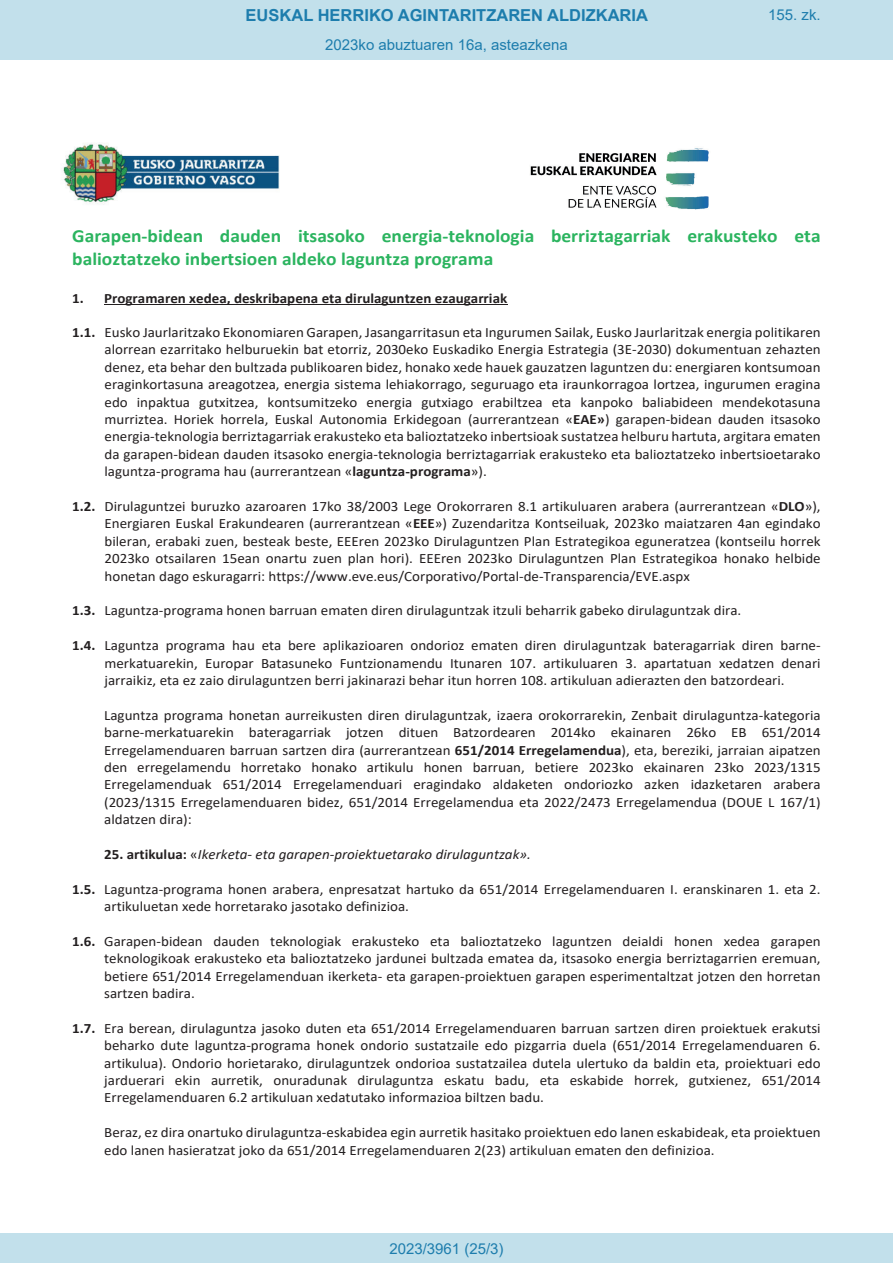
<style>
.page{position:relative;width:893px;height:1263px;background:#fff}
.page>*{position:absolute;margin:0;border:0;box-sizing:border-box;transform-origin:0 0}
.t1{font:700 18.45px/22.6px "Calibri";color:#2bb45f;scale:1.05 1}
.t2{font:700 16.5px "Arial";color:#1d7dad}
.t3{font:15px "Arial";color:#1d7dad}
.t4{font:14.25px/17.4px "Calibri";color:#231f20;text-align:justify;scale:1.05 1}
.t5{font:italic 14.25px "Calibri";color:#231f20;scale:1.05 1}
.t6{font:700 14.25px "Calibri";color:#231f20;scale:1.05 1}
.s1{font-weight:700}
.s2{font-weight:700;font-style:normal}
.s3{font-style:normal}
</style>
<div class="page">
<img style="left:62px;top:142px;width:218px;height:63px">
<img style="left:530px;top:148px;width:179px;height:62px">
<hr style="left:104px;top:304px;width:403px;height:1px;background:#231f20">
<div style="left:0;top:0;width:893px;height:60px;background:#c2e0eb"></div>
<div style="left:0;top:1233px;width:893px;height:30px;background:#c2e0eb"></div>
<p class="t2" style="left:246px;top:3px;width:404px">EUSKAL HERRIKO AGINTARITZAREN ALDIZKARIA</p>
<p class="t3" style="left:768px;top:5px;width:54px">155. zk.</p>
<p class="t3" style="left:325px;top:35px;width:244px">2023ko abuztuaren 16a, asteazkena</p>
<p class="t1" style="left:72px;top:225px;width:714px">Garapen-bidean dauden itsasoko energia-teknologia berriztagarriak erakusteko eta balioztatzeko inbertsioen aldeko laguntza programa</p>
<p class="t6" style="left:72px;top:288px;width:416px">1. Programaren xedea, deskribapena eta dirulaguntzen ezaugarriak</p>
<p class="t4" style="left:105px;top:323px;width:683px;text-indent:-32px"><span class="s1">1.1.</span> Eusko Jaurlaritzako Ekonomiaren Garapen, Jasangarritasun eta Ingurumen Sailak, Eusko Jaurlaritzak energia politikaren alorrean ezarritako helburuekin bat etorriz, 2030eko Euskadiko Energia Estrategia (3E-2030) dokumentuan zehazten denez, eta behar den bultzada publikoaren bidez, honako xede hauek gauzatzen laguntzen du: energiaren kontsumoan eraginkortasuna areagotzea, energia sistema lehiakorrago, seguruago eta iraunkorragoa lortzea, ingurumen eragina edo inpaktua gutxitzea, kontsumitzeko energia gutxiago erabiltzea eta kanpoko baliabideen mendekotasuna murriztea. Horiek horrela, Euskal Autonomia Erkidegoan (aurrerantzean «<span class="s1">EAE»</span>) garapen-bidean dauden itsasoko energia-teknologia berriztagarriak erakusteko eta balioztatzeko inbertsioak sustatzea helburu hartuta, argitara ematen da garapen-bidean dauden itsasoko energia-teknologia berriztagarriak erakusteko eta balioztatzeko inbertsioetarako laguntza-programa hau (aurrerantzean «<span class="s1">laguntza-programa</span>»).</p>
<p class="t4" style="left:105px;top:497px;width:683px;text-indent:-32px"><span class="s1">1.2.</span> Dirulaguntzei buruzko azaroaren 17ko 38/2003 Lege Orokorraren 8.1 artikuluaren arabera (aurrerantzean «<span class="s1">DLO</span>»), Energiaren Euskal Erakundearen (aurrerantzean «<span class="s1">EEE</span>») Zuzendaritza Kontseiluak, 2023ko maiatzaren 4an egindako bileran, erabaki zuen, besteak beste, EEEren 2023ko Dirulaguntzen Plan Estrategikoa eguneratzea (kontseilu horrek 2023ko otsailaren 15ean onartu zuen plan hori). EEEren 2023ko Dirulaguntzen Plan Estrategikoa honako helbide honetan dago eskuragarri: https://www.eve.eus/Corporativo/Portal-de-Transparencia/EVE.aspx</p>
<p class="t4" style="left:72px;top:602px;width:639px"><span class="s1">1.3.</span> Laguntza-programa honen barruan ematen diren dirulaguntzak itzuli beharrik gabeko dirulaguntzak dira.</p>
<p class="t4" style="left:105px;top:636px;width:683px;text-indent:-32px"><span class="s1">1.4.</span> Laguntza programa hau eta bere aplikazioaren ondorioz ematen diren dirulaguntzak bateragarriak diren barne&shy;merkatuarekin, Europar Batasuneko Funtzionamendu Itunaren 107. artikuluaren 3. apartatuan xedatzen denari jarraikiz, eta ez zaio dirulaguntzen berri jakinarazi behar itun horren 108. artikuluan adierazten den batzordeari.</p>
<p class="t4" style="left:104px;top:706px;width:684px">Laguntza programa honetan aurreikusten diren dirulaguntzak, izaera orokorrarekin, Zenbait dirulaguntza-kategoria barne-merkatuarekin bateragarriak jotzen dituen Batzordearen 2014ko ekainaren 26ko EB 651/2014<br>Erregelamenduaren barruan sartzen dira (aurrerantzean <span class="s1">651/2014 Erregelamendua</span>), eta, bereziki, jarraian aipatzen den erregelamendu horretako honako artikulu honen barruan, betiere 2023ko ekainaren 23ko 2023/1315<br>Erregelamenduak 651/2014 Erregelamenduari eragindako aldaketen ondoriozko azken idazketaren arabera (2023/1315 Erregelamenduaren bidez, 651/2014 Erregelamendua eta 2022/2473 Erregelamendua (DOUE L 167/1) aldatzen dira):</p>
<p class="t5" style="left:104px;top:844px;width:408px"><span class="s2">25. artikulua:</span> <span class="s3">«</span>Ikerketa- eta garapen-proiektuetarako dirulaguntzak».</p>
<p class="t4" style="left:104px;top:880px;width:684px;text-indent:-32px"><span class="s1">1.5.</span> Laguntza-programa honen arabera, enpresatzat hartuko da 651/2014 Erregelamenduaren I. eranskinaren 1. eta 2. artikuluetan xede horretarako jasotako definizioa.</p>
<p class="t4" style="left:104px;top:932px;width:684px;text-indent:-32px"><span class="s1">1.6.</span> Garapen-bidean dauden teknologiak erakusteko eta balioztatzeko laguntzen deialdi honen xedea garapen teknologikoak erakusteko eta balioztatzeko jardunei bultzada ematea da, itsasoko energia berriztagarrien eremuan, betiere 651/2014 Erregelamenduan ikerketa- eta garapen-proiektuen garapen esperimentaltzat jotzen den horretan sartzen badira.</p>
<p class="t4" style="left:104px;top:1019px;width:684px;text-indent:-32px"><span class="s1">1.7.</span> Era berean, dirulaguntza jasoko duten eta 651/2014 Erregelamenduaren barruan sartzen diren proiektuek erakutsi beharko dute laguntza-programa honek ondorio sustatzaile edo pizgarria duela (651/2014 Erregelamenduaren 6. artikulua). Ondorio horietarako, dirulaguntzek ondorioa sustatzailea dutela ulertuko da baldin eta, proiektuari edo jarduerari ekin aurretik, onuradunak dirulaguntza eskatu badu, eta eskabide horrek, gutxienez, 651/2014<br>Erregelamenduaren 6.2 artikuluan xedatutako informazioa biltzen badu.</p>
<p class="t4" style="left:104px;top:1123px;width:684px">Beraz, ez dira onartuko dirulaguntza-eskabidea egin aurretik hasitako proiektuen edo lanen eskabideak, eta proiektuen edo lanen hasieratzat joko da 651/2014 Erregelamenduaren 2(23) artikuluan ematen den definizioa.</p>
<p class="t3" style="left:389px;top:1238px;width:116px">2023/3961 (25/3)</p>
</div>
